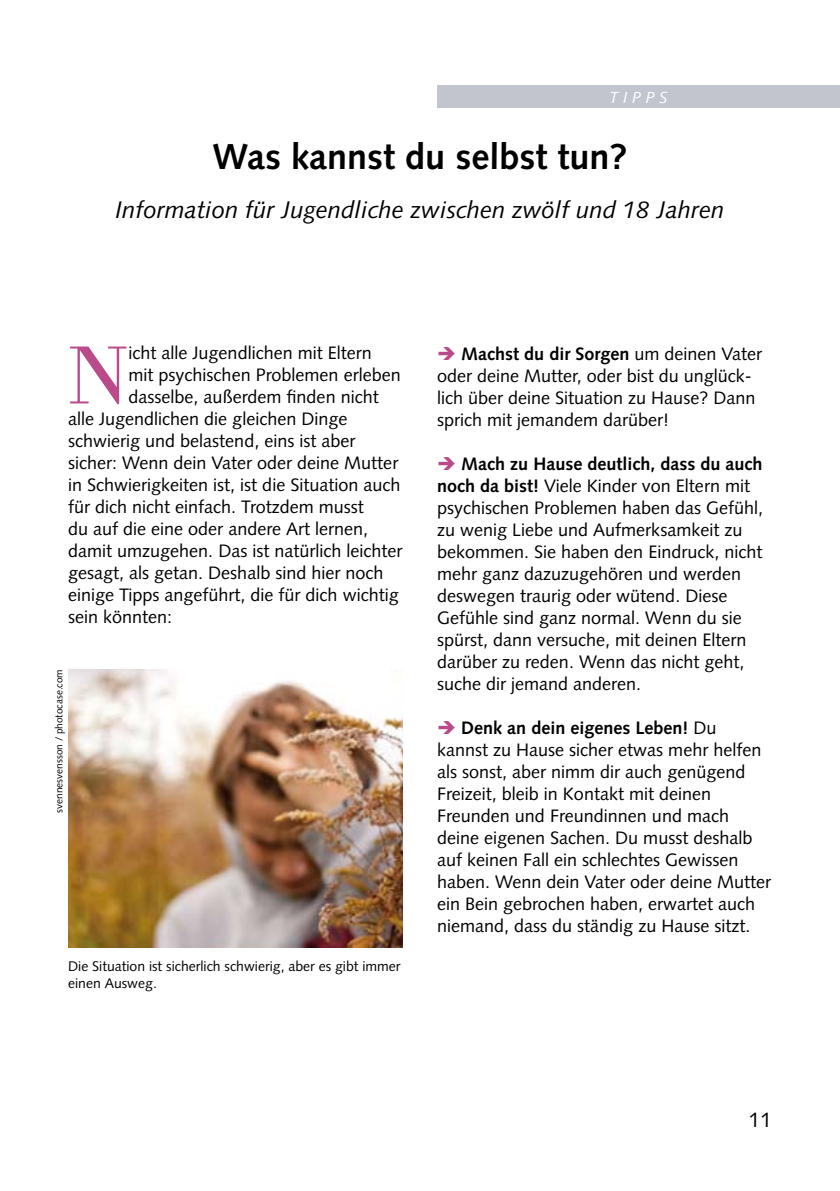
<style>
.page{position:relative;width:840px;height:1191px;background:#fff}
.page>*{position:absolute;margin:0;border:0;box-sizing:border-box;transform-origin:0 0}
.t1{font:79.6px "Walbaum";color:#ba4a8a}
.t2{font:700 36px "Syntax";color:#000}
.t3{font:italic 24px "Syntax";color:#000}
.t4{font:21px "Syntax";color:#000}
.t5{font:18px/22px "Syntax";color:#000}
.t6{font:italic 16px "Syntax";color:#fff}
.t7{font:14px/16.8px "Syntax";color:#000}
.t8{font:10px "Syntax";color:#000}
.s1{color:#ba4a8a}
.s2{font-weight:700}
</style>
<div class="page">
<div style="left:437px;top:85px;width:402px;height:23px;background:#c2c5ce"></div>
<img style="left:68px;top:669px;width:335px;height:278px">
<p class="t6" style="left:609px;top:88px;width:25px">T ipp</p>
<p class="t6" style="left:659px;top:88px;width:9px">s</p>
<h2 class="t2" style="left:212px;top:136px;width:416px">Was kannst du selbst tun?</h2>
<h3 class="t3" style="left:115px;top:196px;width:610px">Information für Jugendliche zwischen zwölf und 18 Jahren</h3>
<h1 class="t1" style="left:68px;top:328px;width:62px">N</h1>
<p class="t5" style="left:128px;top:342px;width:245px">icht alle Jugendlichen mit Eltern</p>
<p class="t5" style="left:128px;top:364px;width:273px">mit psychischen Problemen erleben</p>
<p class="t5" style="left:128px;top:386px;width:251px">dasselbe, außerdem finden nicht</p>
<p class="t5" style="left:68px;top:408px;width:281px">alle Jugendlichen die gleichen Dinge</p>
<p class="t5" style="left:68px;top:430px;width:289px">schwierig und belastend, eins ist aber</p>
<p class="t5" style="left:68px;top:452px;width:331px">sicher: Wenn dein Vater oder deine Mutter</p>
<p class="t5" style="left:68px;top:474px;width:334px">in Schwierigkeiten ist, ist die Situation auch</p>
<p class="t5" style="left:68px;top:496px;width:297px">für dich nicht einfach. Trotzdem musst</p>
<p class="t5" style="left:68px;top:518px;width:301px">du auf die eine oder andere Art lernen,</p>
<p class="t5" style="left:68px;top:540px;width:336px">damit umzugehen. Das ist natürlich leichter</p>
<p class="t5" style="left:68px;top:562px;width:317px">gesagt, als getan. Deshalb sind hier noch</p>
<p class="t5" style="left:68px;top:584px;width:332px">einige Tipps angeführt, die für dich wichtig</p>
<p class="t5" style="left:68px;top:606px;width:106px">sein könnten:</p>
<p class="t8" style="left:53px;top:812px;width:145px;rotate:-90deg">svennesvensson / photocase.com</p>
<p class="t7" style="left:68px;top:957px;width:334px">Die Situation ist sicherlich schwierig, aber es gibt immer einen Ausweg.</p>
<p class="t5" style="left:437px;top:342px;width:326px"><span class="s1">➔</span> <span class="s2">Machst du dir Sorgen</span> um deinen Vater oder deine Mutter, oder bist du unglück&shy;lich über deine Situation zu Hause? Dann sprich mit jemandem darüber!</p>
<p class="t5" style="left:437px;top:452px;width:327px"><span class="s1">➔</span> <span class="s2">Mach zu Hause deutlich, dass du auch noch da bist!</span> Viele Kinder von Eltern mit psychischen Problemen haben das Gefühl, zu wenig Liebe und Aufmerksamkeit zu bekommen. Sie haben den Eindruck, nicht mehr ganz dazuzugehören und werden deswegen traurig oder wütend. Diese Gefühle sind ganz normal. Wenn du sie spürst, dann versuche, mit deinen Eltern darüber zu reden. Wenn das nicht geht, suche dir jemand anderen.</p>
<p class="t5" style="left:437px;top:716px;width:335px"><span class="s1">➔</span> <span class="s2">Denk an dein eigenes Leben!</span> Du kannst zu Hause sicher etwas mehr helfen als sonst, aber nimm dir auch genügend Freizeit, bleib in Kontakt mit deinen Freunden und Freundinnen und mach deine eigenen Sachen. Du musst deshalb auf keinen Fall ein schlechtes Gewissen haben. Wenn dein Vater oder deine Mutter ein Bein gebrochen haben, erwartet auch niemand, dass du ständig zu Hause sitzt.</p>
<p class="t4" style="left:748px;top:1107px;width:25px">11</p>
</div>
